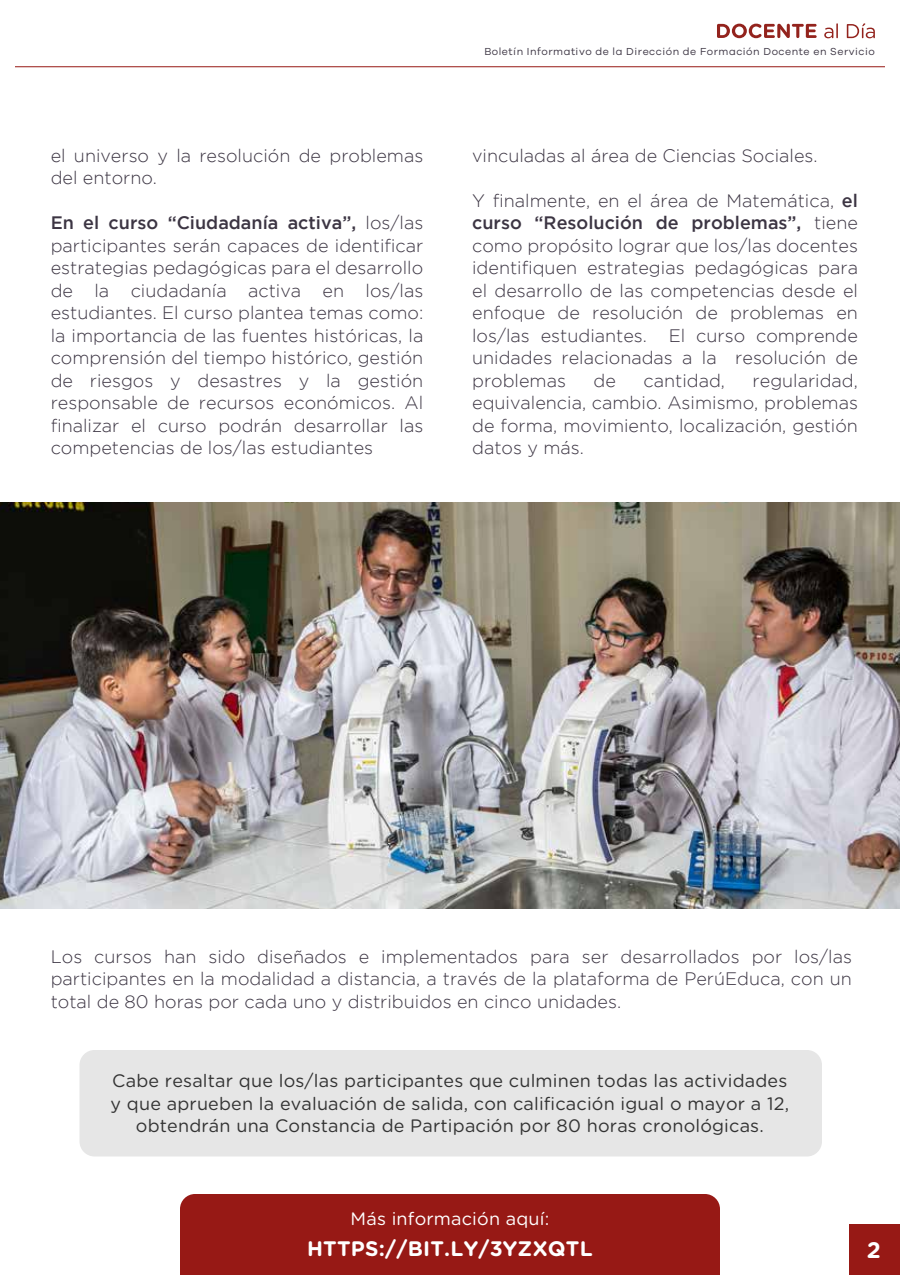
<style>
.page{position:relative;width:900px;height:1275px;background:#fff}
.page>*{position:absolute;margin:0;border:0;box-sizing:border-box;transform-origin:0 0}
.t1{font:700 22.5px "Gotham Rounded";color:#fff}
.t2{font:700 21px "Gotham Rounded";letter-spacing:.01em;color:#fff}
.t3{font:300 18px/22.5px "Gotham";color:#3c3543;text-align:justify}
.t4{font:18px/22.5px "Gotham Rounded";letter-spacing:.01em;color:#333;text-align:center}
.t5{font:18px "Gotham Rounded";letter-spacing:.01em;color:#fff}
.t6{font:10.5px "Galano Grotesque";letter-spacing:.05em;color:#3c3543}
.s1{font-weight:500}
</style>
<div class="page">
<div style="left:80px;top:1050px;width:742px;height:106px;background:#e6e6e6;border-radius:15px"></div>
<div style="left:180px;top:1194px;width:540px;height:81px;background:#971915"></div>
<svg style="left:717px;top:24px;width:100px;height:14px"></svg>
<svg style="left:824px;top:23px;width:14px;height:15px"></svg>
<svg style="left:847px;top:23px;width:28px;height:15px"></svg>
<hr style="left:15px;top:66px;width:870px;height:1px;background:#971915">
<div style="left:849px;top:1224px;width:51px;height:51px;background:#971915"></div>
<img style="left:0;top:502px;width:900px;height:407px">
<p class="t3" style="left:51px;top:144px;width:374px">el universo y la resolución de problemas del entorno.</p>
<p class="t3" style="left:51px;top:211px;width:374px"><span class="s1">En el curso “Ciudadanía activa”,</span> los/las participantes serán capaces de identificar estrategias pedagógicas para el desarrollo de la ciudadanía activa en los/las estudiantes. El curso plantea temas como: la importancia de las fuentes históricas, la comprensión del tiempo histórico, gestión de riesgos y desastres y la gestión responsable de recursos económicos. Al finalizar el curso podrán desarrollar las competencias de los/las estudiantes</p>
<p class="t6" style="left:484px;top:45px;width:392px">Boletín Informativo de la Dirección de Formación Docente en Servicio</p>
<p class="t3" style="left:472px;top:144px;width:347px">vinculadas al área de Ciencias Sociales.</p>
<p class="t3" style="left:472px;top:189px;width:387px">Y finalmente, en el área de Matemática, <span class="s1">el curso “Resolución de problemas”,</span> tiene como propósito lograr que los/las docentes identifiquen estrategias pedagógicas para el desarrollo de las competencias desde el enfoque de resolución de problemas en los/las estudiantes. El curso comprende unidades relacionadas a la resolución de problemas</p>
<p class="t3" style="left:472px;top:369px;width:387px;text-indent:280px">regularidad, equivalencia, cambio. Asimismo, problemas de forma, movimiento, localización, gestión datos y más.</p>
<p class="t3" style="left:594px;top:369px;width:24px">de</p>
<p class="t3" style="left:644px;top:369px;width:83px">cantidad,</p>
<p class="t3" style="left:51px;top:945px;width:803px">Los cursos han sido diseñados e implementados para ser desarrollados por los/las participantes en la modalidad a distancia, a través de la plataforma de PerúEduca, con un total de 80 horas por cada uno y distribuidos en cinco unidades.</p>
<p class="t4" style="left:111px;top:1069px;width:680px">Cabe resaltar que los/las participantes que culminen todas las actividades y que aprueben la evaluación de salida, con calificación igual o mayor a 12, obtendrán una Constancia de Partipación por 80 horas cronológicas.</p>
<p class="t5" style="left:351px;top:1207px;width:200px">Más información aquí:</p>
<p class="t2" style="left:307px;top:1233px;width:287px">HTTPS://BIT.LY/3YZXQTL</p>
<p class="t1" style="left:867px;top:1233px;width:16px">2</p>
</div>
